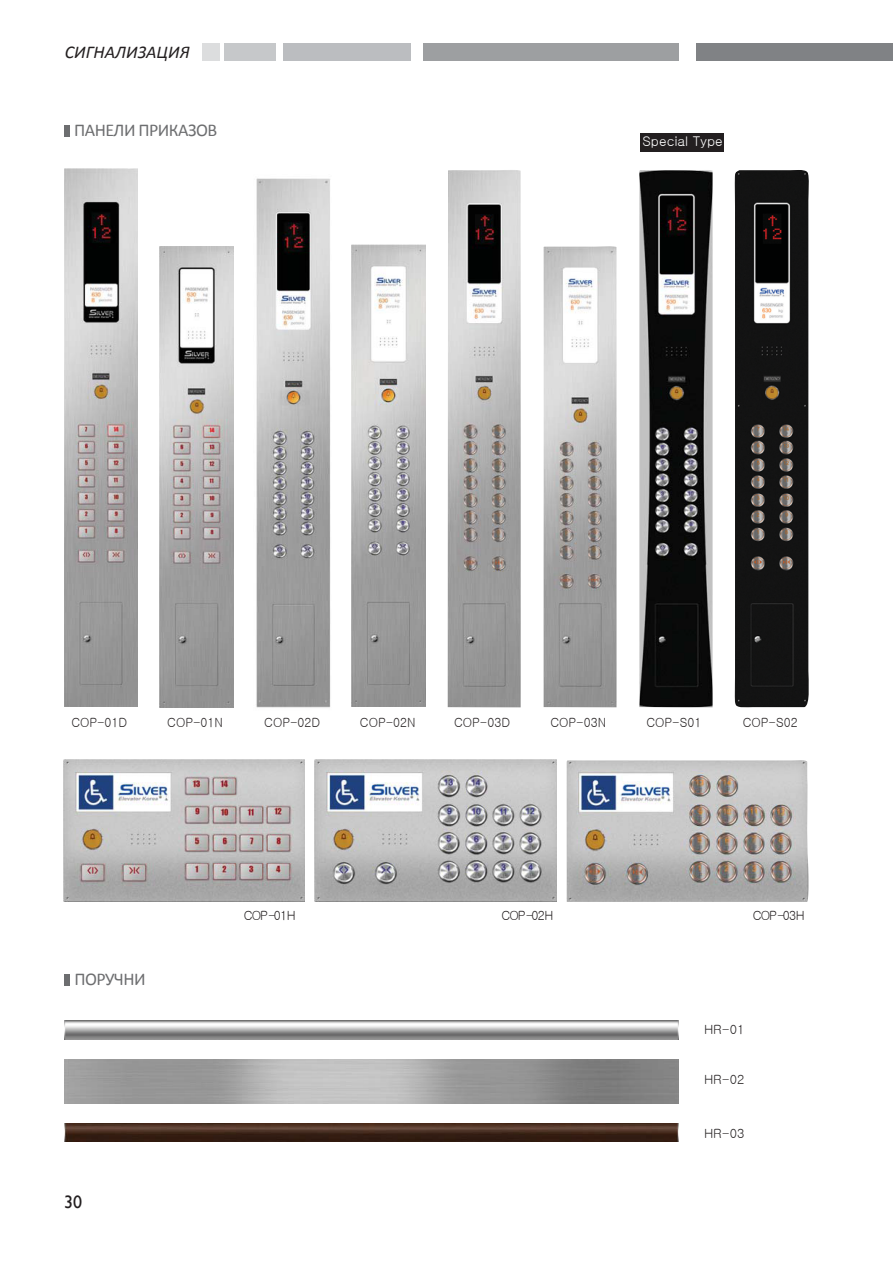
<style>
.page{position:relative;width:893px;height:1263px;background:#fff}
.page>*{position:absolute;margin:0;border:0;box-sizing:border-box;transform-origin:0 0}
.t1{font:18px "Calibri";letter-spacing:-.03em;color:#6d6e70}
.t2{font:italic 18px "Calibri";color:#231f20}
.t3{font:18px "Gill Sans";color:#231f20}
.t4{font:13.35px "Dinmed";color:#fff}
.t5{font:12.75px "Dinlig";color:#231f20;scale:.95 1}
.t6{font:12.75px "Dinlig";color:#231f20;scale:.96 1}
.t7{font:12.75px "Dinlig";color:#231f20}
</style>
<div class="page">
<img style="left:315px;top:759px;width:241px;height:142px">
<img style="left:448px;top:170px;width:73px;height:537px">
<img style="left:639px;top:170px;width:74px;height:537px">
<img style="left:543px;top:246px;width:74px;height:461px">
<img style="left:734px;top:170px;width:75px;height:538px">
<img style="left:64px;top:169px;width:73px;height:538px">
<img style="left:160px;top:246px;width:73px;height:461px">
<img style="left:63px;top:759px;width:242px;height:142px">
<img style="left:567px;top:760px;width:242px;height:142px">
<img style="left:64px;top:1124px;width:615px;height:17px">
<img style="left:64px;top:1020px;width:615px;height:20px">
<div style="left:64px;top:125px;width:5px;height:11px;background:#6d6e70"></div>
<div style="left:64px;top:974px;width:5px;height:11px;background:#6d6e70"></div>
<img style="left:256px;top:178px;width:75px;height:530px">
<img style="left:351px;top:245px;width:74px;height:461px">
<div style="left:424px;top:43px;width:255px;height:18px;background:#9d9fa1"></div>
<div style="left:284px;top:43px;width:127px;height:18px;background:#bbbdc0"></div>
<div style="left:224px;top:43px;width:51px;height:18px;background:#c6c8ca"></div>
<div style="left:203px;top:43px;width:17px;height:18px;background:#dcddde"></div>
<div style="left:696px;top:43px;width:197px;height:18px;background:#808285"></div>
<div style="left:640px;top:133px;width:84px;height:18px;background:#231f20"></div>
<h1 class="t2" style="left:65px;top:39px;width:126px">СИГНАЛИЗАЦИЯ</h1>
<h1 class="t1" style="left:74px;top:122px;width:145px">ПАНЕЛИ ПРИКАЗОВ</h1>
<p class="t4" style="left:642px;top:134px;width:82px">Special Type</p>
<p class="t5" style="left:71px;top:716px;width:60px">COP-01D</p>
<p class="t5" style="left:167px;top:716px;width:60px">COP-01N</p>
<p class="t5" style="left:264px;top:716px;width:60px">COP-02D</p>
<p class="t5" style="left:360px;top:716px;width:60px">COP-02N</p>
<p class="t5" style="left:454px;top:716px;width:60px">COP-03D</p>
<p class="t5" style="left:550px;top:716px;width:60px">COP-03N</p>
<p class="t5" style="left:646px;top:716px;width:59px">COP-S01</p>
<p class="t5" style="left:743px;top:716px;width:59px">COP-S02</p>
<h1 class="t1" style="left:74px;top:971px;width:73px">ПОРУЧНИ</h1>
<h1 class="t3" style="left:64px;top:1192px;width:19px">30</h1>
<p class="t6" style="left:244px;top:908px;width:56px">COP-01H</p>
<p class="t6" style="left:501px;top:908px;width:56px">COP-02H</p>
<p class="t6" style="left:753px;top:908px;width:56px">COP-03H</p>
<p class="t7" style="left:704px;top:1022px;width:42px">HR-01</p>
<p class="t7" style="left:704px;top:1073px;width:42px">HR-02</p>
<p class="t7" style="left:704px;top:1127px;width:42px">HR-03</p>
</div>
